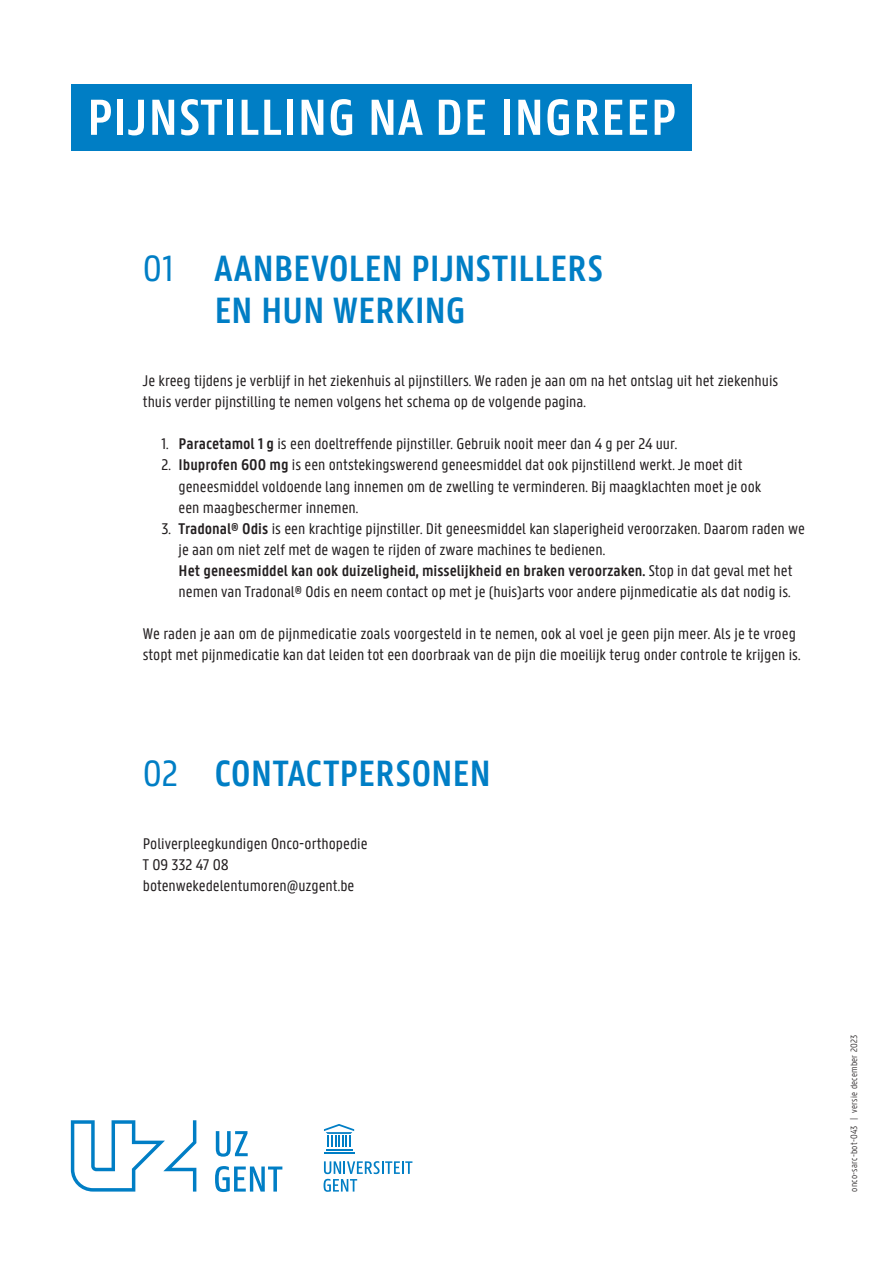
<style>
.page{position:relative;width:893px;height:1263px;background:#fff}
.page>*{position:absolute;margin:0;border:0;box-sizing:border-box;transform-origin:0 0}
.t1{font:600 54px "U Gent Panno Text";letter-spacing:.01em;color:#fff}
.t2{font:600 39px/42px "U Gent Panno Text";letter-spacing:-.005em;color:#007ec5}
.t3{font:16.5px/21px "U Gent Panno Text";color:#231f20}
.t4{font:300 9.75px "U Gent Panno Text";letter-spacing:.025em;color:#231f20}
.s1{font-weight:400}
.s2{font-weight:600}
</style>
<div class="page">
<hr style="left:326px;top:1149px;width:26px;height:2px;background:#007ec5">
<hr style="left:324px;top:1152px;width:30px;height:2px;background:#007ec5">
<svg style="left:324px;top:1124px;width:30px;height:23px"></svg>
<svg style="left:324px;top:1161px;width:88px;height:31px"></svg>
<svg style="left:71px;top:1120px;width:125px;height:71px"></svg>
<svg style="left:216px;top:1131px;width:32px;height:26px"></svg>
<svg style="left:215px;top:1166px;width:67px;height:26px"></svg>
<div style="left:71px;top:84px;width:620px;height:66px;background:#007ec5"></div>
<h1 class="t1" style="left:87px;top:85px;width:591px">PIJNSTILLING NA DE INGREEP</h1>
<h2 class="t2" style="left:214px;top:247px;width:390px;text-indent:-71px"><span class="s1">01</span> AANBEVOLEN PIJNSTILLERS<br>EN HUN WERKING</h2>
<p class="t3" style="left:143px;top:370px;width:637px">Je kreeg tijdens je verblijf in het ziekenhuis al pijnstillers. We raden je aan om na het ontslag uit het ziekenhuis thuis verder pijnstilling te nemen volgens het schema op de volgende pagina.</p>
<p class="t3" style="left:162px;top:433px;width:517px">1. <span class="s2">Paracetamol 1 g</span> is een doeltreffende pijnstiller. Gebruik nooit meer dan 4 g per 24 uur.</p>
<p class="t3" style="left:179px;top:454px;width:584px;text-indent:-17px">2. <span class="s2">Ibuprofen 600 mg</span> is een ontstekingswerend geneesmiddel dat ook pijnstillend werkt. Je moet dit geneesmiddel voldoende lang innemen om de zwelling te verminderen. Bij maagklachten moet je ook een maagbeschermer innemen.</p>
<p class="t3" style="left:179px;top:517px;width:628px;text-indent:-17px">3. <span class="s2">Tradonal® Odis</span> is een krachtige pijnstiller. Dit geneesmiddel kan slaperigheid veroorzaken. Daarom raden we je aan om niet zelf met de wagen te rijden of zware machines te bedienen.<br><span class="s2">Het geneesmiddel kan ook duizeligheid, misselijkheid en braken veroorzaken.</span> Stop in dat geval met het nemen van Tradonal® Odis en neem contact op met je (huis)arts voor andere pijnmedicatie als dat nodig is.</p>
<p class="t3" style="left:143px;top:622px;width:659px">We raden je aan om de pijnmedicatie zoals voorgesteld in te nemen, ook al voel je geen pijn meer. Als je te vroeg stopt met pijnmedicatie kan dat leiden tot een doorbraak van de pijn die moeilijk terug onder controle te krijgen is.</p>
<h2 class="t2" style="left:143px;top:751px;width:350px"><span class="s1">02</span> CONTACTPERSONEN</h2>
<p class="t3" style="left:143px;top:832px;width:226px">Poliverpleegkundigen Onco-orthopedie<br>T 09 332 47 08 botenwekedelentumoren@uzgent.be</p>
<p class="t4" style="left:848px;top:1191px;width:158px;rotate:-90deg">onco-sarc-bot-043 | versie december 2023</p>
</div>
